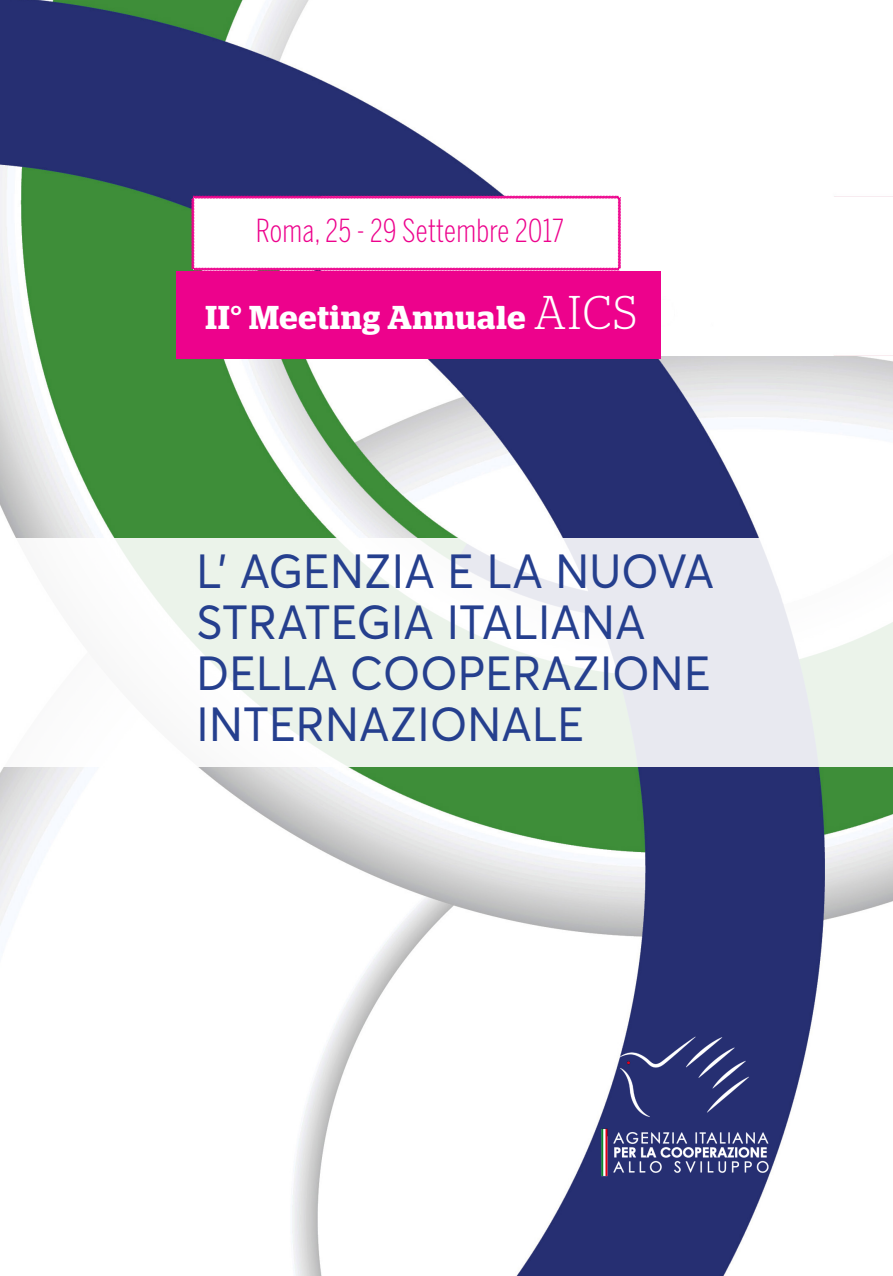
<style>
.page{position:relative;width:893px;height:1276px;background:#fff}
.page>*{position:absolute;margin:0;border:0;box-sizing:border-box;transform-origin:0 0}
.t1{font:47.25px/51px "Averta Demo PE Cutted Demo";letter-spacing:.005em;color:#253f8e;scale:.95 1}
.t2{font:600 33px "Stag";letter-spacing:.03em;color:#fff}
.t3{font:300 31.5px "Benton Sans Comp";letter-spacing:.01em;color:#ed028c}
.s1{font-weight:300;font-size:47.25px}
</style>
<div class="page">
<img style="left:0;top:0;width:893px;height:1276px">
<svg style="left:191px;top:195px;width:430px;height:76px"></svg>
<div style="left:176px;top:271px;width:484px;height:87px;background:#ed028c"></div>
<svg style="left:0;top:537px;width:893px;height:229px"></svg>
<img style="left:596px;top:1033px;width:177px;height:145px">
<p class="t3" style="left:256px;top:212px;width:310px">Roma, 25 - 29 Settembre 2017</p>
<p class="t2" style="left:206px;top:298px;width:433px">II° Meeting Annuale <span class="s1">AICS</span></p>
<p class="t1" style="left:196px;top:546px;width:544px">L’ AGENZIA E LA NUOVA<br>STRATEGIA</p>
<p class="t1" style="left:447px;top:597px;width:67px">ITALIANA</p>
<p class="t1" style="left:196px;top:648px;width:63px">DELLA</p>
<p class="t1" style="left:350px;top:648px;width:346px">COOPERAZIONE</p>
<p class="t1" style="left:196px;top:699px;width:162px">INTERNAZI</p>
<p class="t1" style="left:430px;top:699px;width:70px">ONALE</p>
</div>
